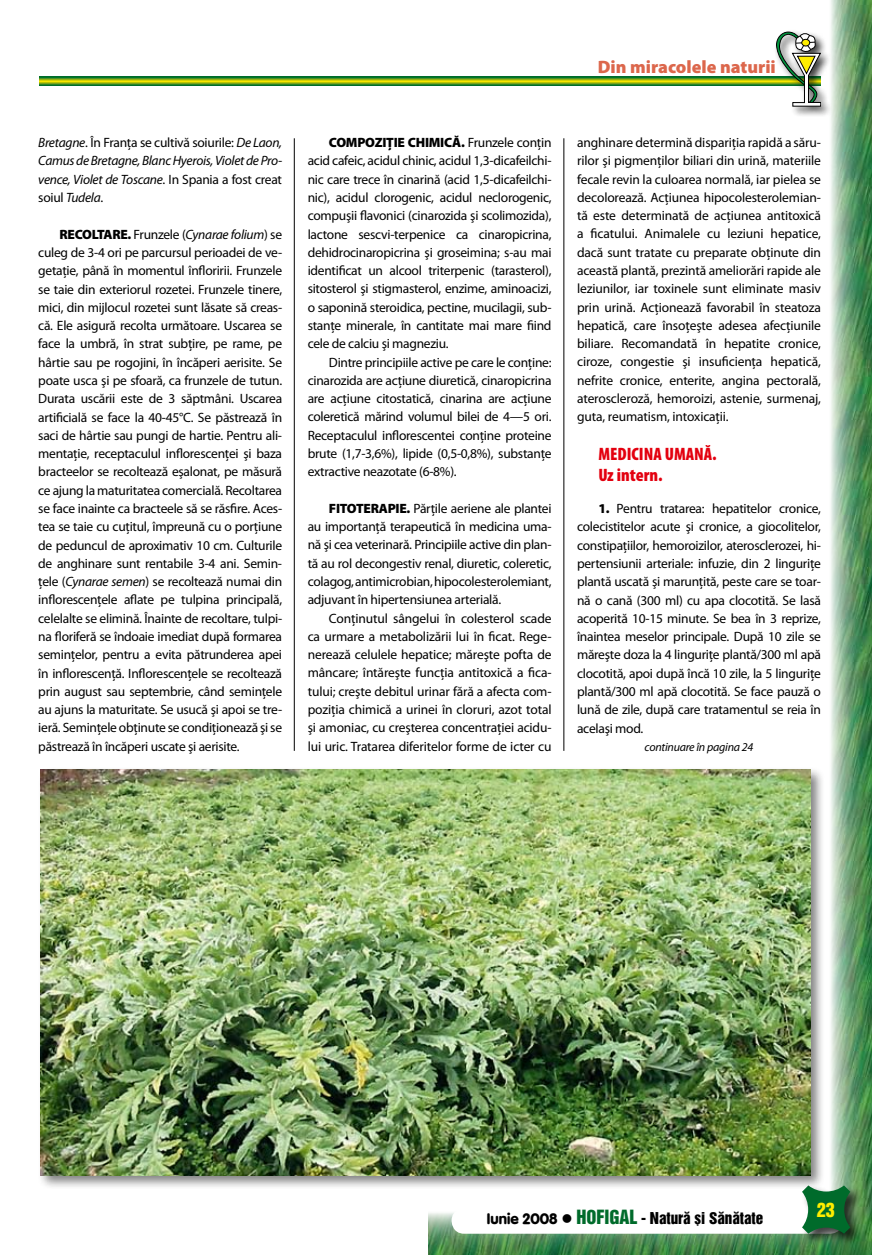
<style>
.page{position:relative;width:872px;height:1255px;background:#fff}
.page>*{position:absolute;margin:0;border:0;box-sizing:border-box;transform-origin:0 0}
.t1{font:900 condensed 18px/21px "Myriad Pro";color:#e3000f}
.t2{font:900 18px "Myriad Pro";color:#dc674c}
.t3{font:18px "Helvetica Ins RO";color:#ffed00}
.t4{font:15px "Helvetica Ins RO";color:#000}
.t5{font:13.5px/18.3px "Myriad Pro";letter-spacing:-.02em;color:#000;text-align:justify}
.t6{font:italic 13.5px/18.3px "Myriad Pro";letter-spacing:-.02em;color:#000;text-align:justify}
.t7{font:italic 12px "Myriad Pro";letter-spacing:-.02em;color:#000}
.s1{font-style:normal}
.s2{font-weight:900}
.s3{font-style:italic}
.s4{font-family:"Vag Rounded Black RO"}
.s5{font-size:18px;color:#006b2b}
</style>
<div class="page">
<img style="left:429px;top:1213px;width:371px;height:41px">
<img style="left:831px;top:0;width:41px;height:1254px">
<div style="left:451px;top:1208px;width:392px;height:25px;background:#fff;border-radius:13px"></div>
<div style="left:800px;top:1183px;width:71px;height:71px;background:#000;opacity:.75"></div>
<svg style="left:802px;top:1185px;width:48px;height:48px;background:#227442"></svg>
<svg style="left:40px;top:77px;width:733px;height:8px;background:#81ab13"></svg>
<div style="left:773px;top:29px;width:65px;height:96px;background:#000;opacity:.75"></div>
<svg style="left:776px;top:32px;width:45px;height:74px"></svg>
<div style="left:37px;top:766px;width:795px;height:430px;background:#000;opacity:.5"></div>
<img style="left:41px;top:769px;width:769px;height:405px">
<hr style="left:294px;top:138px;width:1px;height:612px;background:#000">
<hr style="left:563px;top:138px;width:1px;height:612px;background:#000">
<p class="t6" style="left:38px;top:133px;width:245px">Bretagne<span class="s1">. În Franţa se cultivă soiurile:</span> De Laon, Camus de Bretagne, Blanc Hyerois, Violet de Pro&shy;vence, Violet de Toscane<span class="s1">. In Spania a fost creat soiul</span> Tudela<span class="s1">.</span></p>
<p class="t5" style="left:38px;top:225px;width:245px;text-indent:21px"><span class="s2">RECOLTARE.</span> Frunzele (<span class="s3">Cynarae folium</span>) se culeg de 3-4 ori pe parcursul perioadei de ve&shy;getaţie, până în momentul înfloririi. Frunzele se taie din exteriorul rozetei. Frunzele tinere, mici, din mijlocul rozetei sunt lăsate să creas&shy;că. Ele asigură recolta următoare. Uscarea se face la umbră, în strat subţire, pe rame, pe hârtie sau pe rogojini, în încăperi aerisite. Se poate usca şi pe sfoară, ca frunzele de tutun.<br>Durata uscării este de 3 săptmâni. Uscarea artificială se face la 40-45°C. Se păstrează în saci de hârtie sau pungi de hartie. Pentru ali&shy;mentaţie, receptaculul inflorescenţei şi baza bracteelor se recoltează eşalonat, pe măsură ce ajung la maturitatea comercială. Recoltarea se face inainte ca bracteele să se răsfire. Aces&shy;tea se taie cu cuţitul, împreună cu o porţiune de peduncul de aproximativ 10 cm. Culturile de anghinare sunt rentabile 3-4 ani. Semin&shy;ţele (<span class="s3">Cynarae semen</span>) se recoltează numai din inflorescenţele aflate pe tulpina principală, celelalte se elimină. Înainte de recoltare, tulpi&shy;na floriferă se îndoaie imediat după formarea seminţelor, pentru a evita pătrunderea apei în inflorescenţă. Inflorescenţele se recoltează prin august sau septembrie, când seminţele au ajuns la maturitate. Se usucă şi apoi se tre&shy;ieră. Seminţele obţinute se condiţionează şi se păstrează în încăperi uscate şi aerisite.</p>
<p class="t5" style="left:308px;top:133px;width:245px;text-indent:21px"><span class="s2">COMPOZIŢIE CHIMICĂ.</span> Frunzele conţin acid cafeic, acidul chinic, acidul 1,3-dicafeilchi&shy;nic care trece în cinarină (acid 1,5-dicafeilchi&shy;nic), acidul clorogenic, acidul neclorogenic, compuşii flavonici (cinarozida şi scolimozida), lactone sescvi-terpenice ca cinaropicrina, dehidrocinaropicrina şi groseimina; s-au mai identificat un alcool triterpenic (tarasterol), sitosterol şi stigmasterol, enzime, aminoacizi, o saponină steroidica, pectine, mucilagii, sub&shy;stanţe minerale, în cantitate mai mare fiind cele de calciu şi magneziu.</p>
<p class="t5" style="left:308px;top:352px;width:245px;text-indent:21px">Dintre principiile active pe care le conţine: cinarozida are acţiune diuretică, cinaropicrina are acţiune citostatică, cinarina are acţiune coleretică mărind volumul bilei de 4—5 ori.<br>Receptaculul inflorescentei conţine proteine brute (1,7-3,6%), lipide (0,5-0,8%), substanţe extractive neazotate (6-8%).</p>
<p class="t5" style="left:308px;top:499px;width:245px;text-indent:21px"><span class="s2">FITOTERAPIE.</span> Părţile aeriene ale plantei au importanţă terapeutică în medicina uma&shy;nă şi cea veterinară. Principiile active din plan&shy;tă au rol decongestiv renal, diuretic, coleretic, colagog, antimicrobian, hipocolesterolemiant, adjuvant în hipertensiunea arterială.</p>
<p class="t5" style="left:308px;top:608px;width:245px;text-indent:21px">Conţinutul sângelui în colesterol scade ca urmare a metabolizării lui în ficat. Rege&shy;nerează celulele hepatice; măreşte pofta de mâncare; întăreşte funcţia antitoxică a fica&shy;tului; creşte debitul urinar fără a afecta com&shy;poziţia chimică a urinei în cloruri, azot total şi amoniac, cu creşterea concentraţiei acidu&shy;lui uric. Tratarea diferitelor forme de icter cu</p>
<h1 class="t2" style="left:598px;top:55px;width:180px">Din miracolele naturii</h1>
<p class="t5" style="left:577px;top:133px;width:245px">anghinare determină dispariţia rapidă a săru&shy;rilor şi pigmenţilor biliari din urină, materiile fecale revin la culoarea normală, iar pielea se decolorează. Acţiunea hipocolesterolemian&shy;tă este determinată de acţiunea antitoxică a ficatului. Animalele cu leziuni hepatice, dacă sunt tratate cu preparate obţinute din această plantă, prezintă ameliorări rapide ale leziunilor, iar toxinele sunt eliminate masiv prin urină. Acţionează favorabil în steatoza hepatică, care însoţeşte adesea afecţiunile biliare. Recomandată în hepatite cronice, ciroze, congestie şi insuficienţa hepatică, nefrite cronice, enterite, angina pectorală, ateroscleroză, hemoroizi, astenie, surmenaj, guta, reumatism, intoxicaţii.</p>
<h1 class="t1" style="left:598px;top:442px;width:120px">MEDICINA UMANĂ.<br>Uz intern.</h1>
<p class="t5" style="left:577px;top:499px;width:245px;text-indent:21px"><span class="s2">1.</span> Pentru tratarea: hepatitelor cronice, colecistitelor acute şi cronice, a giocolitelor, constipaţiilor, hemoroizilor, aterosclerozei, hi&shy;pertensiunii arteriale: infuzie, din 2 linguriţe plantă uscată şi marunţită, peste care se toar&shy;nă o cană (300 ml) cu apa clocotită. Se lasă acoperită 10-15 minute. Se bea în 3 reprize, înaintea meselor principale. După 10 zile se măreşte doza la 4 linguriţe plantă/300 ml apă clocotită, apoi după încă 10 zile, la 5 linguriţe plantă/300 ml apă clocotită. Se face pauză o lună de zile, după care tratamentul se reia în acelaşi mod.</p>
<p class="t7" style="left:644px;top:739px;width:110px">continuare în pagina 24</p>
<p class="t4" style="left:487px;top:1208px;width:278px"><span class="s4">Iunie 2008</span> ● <span class="s5">HOFIGAL</span> - Natur\ [i S\n\tate</p>
<h1 class="t3" style="left:816px;top:1198px;width:19px">23</h1>
</div>
